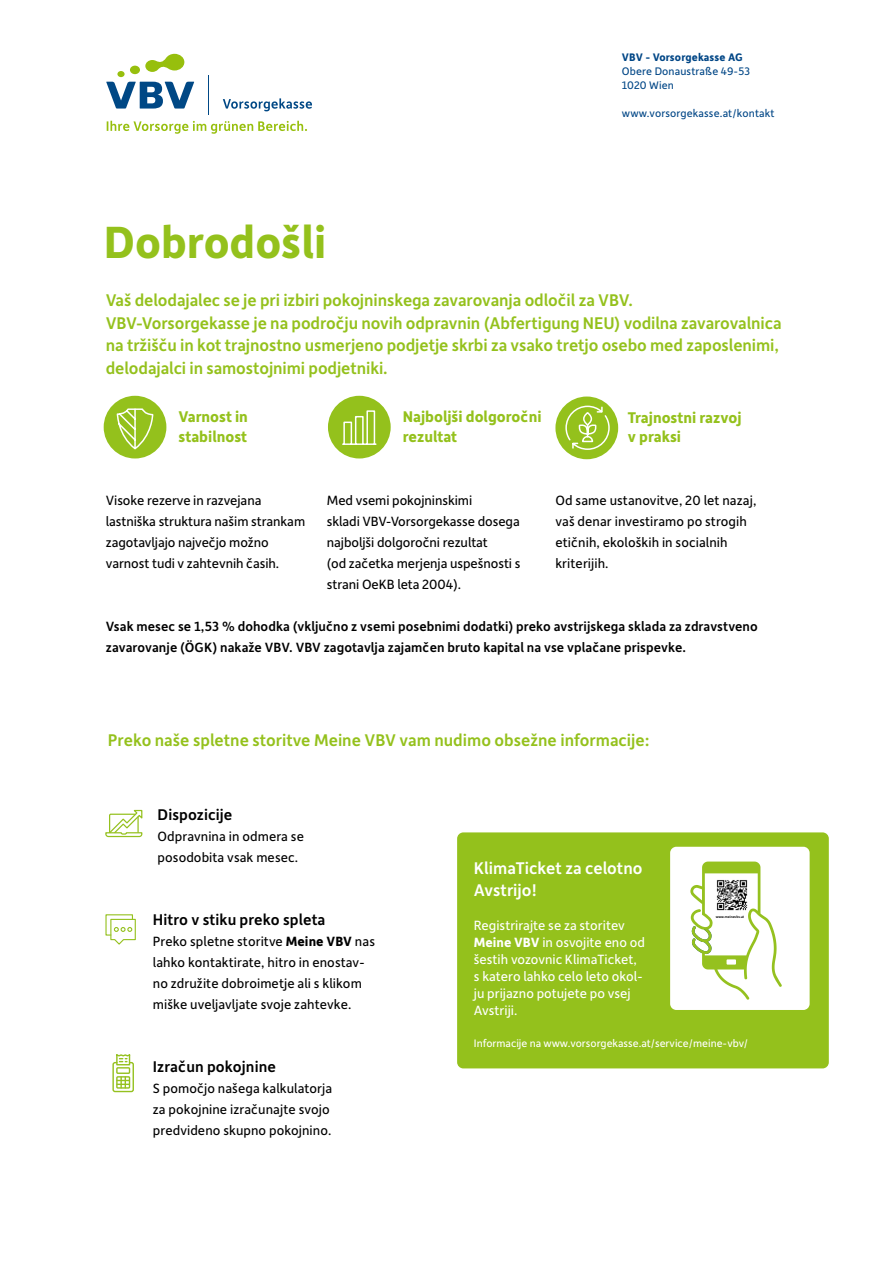
<style>
.page{position:relative;width:893px;height:1263px;background:#fff}
.page>*{position:absolute;margin:0;border:0;box-sizing:border-box;transform-origin:0 0}
.t1{font:700 48px "Depot New";color:#94c11c}
.t2{font:500 18px/22.5px "Depot New";letter-spacing:-.005em;color:#94c11c}
.t3{font:500 18px/21.6px "Depot New";color:#fff}
.t4{font:700 16.5px/19.5px "Depot New";color:#94c11c}
.t5{font:500 16.5px "Depot New";letter-spacing:.005em;color:#000}
.t6{font:14.25px/21px "Depot New";letter-spacing:.005em;color:#000}
.t7{font:500 14.25px/21px "Depot New";letter-spacing:.005em;color:#000}
.t8{font:14.25px/17.1px "Depot New";color:#fff}
.t9{font:11.7px/14px "Depot New";letter-spacing:.01em;color:#004686}
.t10{font:700 11.7px "Depot New";letter-spacing:.01em;color:#004686}
.t11{font:11.55px "Depot New";color:#fff}
.t12{font:500 3.75px "Depot New";color:#000}
.s1{font-weight:700}
</style>
<div class="page">
<svg style="left:223px;top:98px;width:89px;height:13px"></svg>
<svg style="left:107px;top:121px;width:200px;height:13px"></svg>
<svg style="left:106px;top:54px;width:88px;height:55px"></svg>
<hr style="left:208px;top:76px;width:1px;height:39px;background:#004885">
<div style="left:328px;top:396px;width:63px;height:62px;background:#94c11c;border-radius:50%"></div>
<div style="left:555px;top:396px;width:63px;height:63px;background:#94c11c;border-radius:50%"></div>
<svg style="left:105px;top:809px;width:38px;height:29px"></svg>
<svg style="left:115px;top:1054px;width:16px;height:12px"></svg>
<div style="left:112px;top:1062px;width:22px;height:30px;border:1px solid #95c11f;border-radius:2px"></div>
<div style="left:116px;top:1067px;width:14px;height:7px;border:1px solid #95c11f"></div>
<div style="left:116px;top:1076px;width:14px;height:13px;border:1px solid #95c11f"></div>
<svg style="left:117px;top:1077px;width:12px;height:11px"></svg>
<svg style="left:565px;top:405px;width:45px;height:46px"></svg>
<svg style="left:105px;top:914px;width:31px;height:31px"></svg>
<svg style="left:342px;top:410px;width:35px;height:35px"></svg>
<div style="left:104px;top:396px;width:62px;height:62px;background:#94c11c;border-radius:50%"></div>
<svg style="left:116px;top:408px;width:38px;height:42px"></svg>
<div style="left:457px;top:832px;width:372px;height:236px;background:#94c11c;border-radius:6px"></div>
<div style="left:670px;top:847px;width:140px;height:163px;background:#fff;border-radius:6px"></div>
<svg style="left:690px;top:861px;width:92px;height:139px"></svg>
<img style="left:715px;top:878px;width:33px;height:34px">
<p class="t10" style="left:622px;top:50px;width:123px">VBV - Vorsorgekasse AG</p>
<p class="t9" style="left:622px;top:64px;width:130px">Obere Donaustraße 49-53<br>1020 Wien</p>
<p class="t9" style="left:622px;top:106px;width:154px">www.vorsorgekasse.at/kontakt</p>
<h1 class="t1" style="left:104px;top:211px;width:224px">Dobrodošli</h1>
<p class="t2" style="left:106px;top:288px;width:677px">Vaš delodajalec se je pri izbiri pokojninskega zavarovanja odločil za VBV.<br>VBV-Vorsorgekasse je na področju novih odpravnin (Abfertigung NEU) vodilna zavarovalnica na tržišču in kot trajnostno usmerjeno podjetje skrbi za vsako tretjo osebo med zaposlenimi, delodajalci in samostojnimi podjetniki.</p>
<p class="t4" style="left:179px;top:407px;width:71px">Varnost in stabilnost</p>
<p class="t6" style="left:106px;top:489px;width:201px">Visoke rezerve in razvejana lastniška struktura našim strankam zagotavljajo največjo možno varnost tudi v zahtevnih časih.</p>
<p class="t4" style="left:403px;top:407px;width:140px">Najboljši dolgoročni rezultat</p>
<p class="t4" style="left:628px;top:407px;width:115px">Trajnostni razvoj v praksi</p>
<p class="t6" style="left:327px;top:489px;width:195px">Med vsemi pokojninskimi<br>skladi VBV-Vorsorgekasse dosega najboljši dolgoročni rezultat<br>(od začetka merjenja uspešnosti s strani OeKB leta 2004).</p>
<p class="t6" style="left:555px;top:489px;width:202px">Od same ustanovitve, 20 let nazaj, vaš denar investiramo po strogih etičnih, ekoloških in socialnih kriterijih.</p>
<p class="t7" style="left:106px;top:615px;width:653px">Vsak mesec se 1,53 % dohodka (vključno z vsemi posebnimi dodatki) preko avstrijskega sklada za zdravstveno zavarovanje (ÖGK) nakaže VBV. VBV zagotavlja zajamčen bruto kapital na vse vplačane prispevke.</p>
<p class="t2" style="left:108px;top:728px;width:543px">Preko naše spletne storitve Meine VBV vam nudimo obsežne informacije:</p>
<p class="t5" style="left:158px;top:804px;width:76px">Dispozicije</p>
<p class="t6" style="left:158px;top:825px;width:148px">Odpravnina in odmera se posodobita vsak mesec.</p>
<p class="t5" style="left:153px;top:909px;width:174px">Hitro v stiku preko spleta</p>
<p class="t6" style="left:153px;top:930px;width:224px">Preko spletne storitve <span class="s1">Meine VBV</span> nas lahko kontaktirate, hitro in enostav&shy;no združite dobroimetje ali s klikom miške uveljavljate svoje zahtevke.</p>
<p class="t5" style="left:153px;top:1056px;width:125px">Izračun pokojnine</p>
<p class="t6" style="left:153px;top:1077px;width:181px">S pomočjo našega kalkulatorja za pokojnine izračunajte svojo predvideno skupno pokojnino.</p>
<p class="t3" style="left:474px;top:856px;width:170px">KlimaTicket za celotno<br>Avstrijo!</p>
<p class="t8" style="left:474px;top:916px;width:172px">Registrirajte se za storitev<br><span class="s1">Meine VBV</span> in osvojite eno od šestih vozovnic KlimaTicket, s katero lahko celo leto okol&shy;ju prijazno potujete po vsej<br>Avstriji.</p>
<p class="t11" style="left:474px;top:1035px;width:276px">Informacije na www.vorsorgekasse.at/service/meine-vbv/</p>
<p class="t12" style="left:716px;top:914px;width:30px">www.meinevbv.at</p>
</div>
